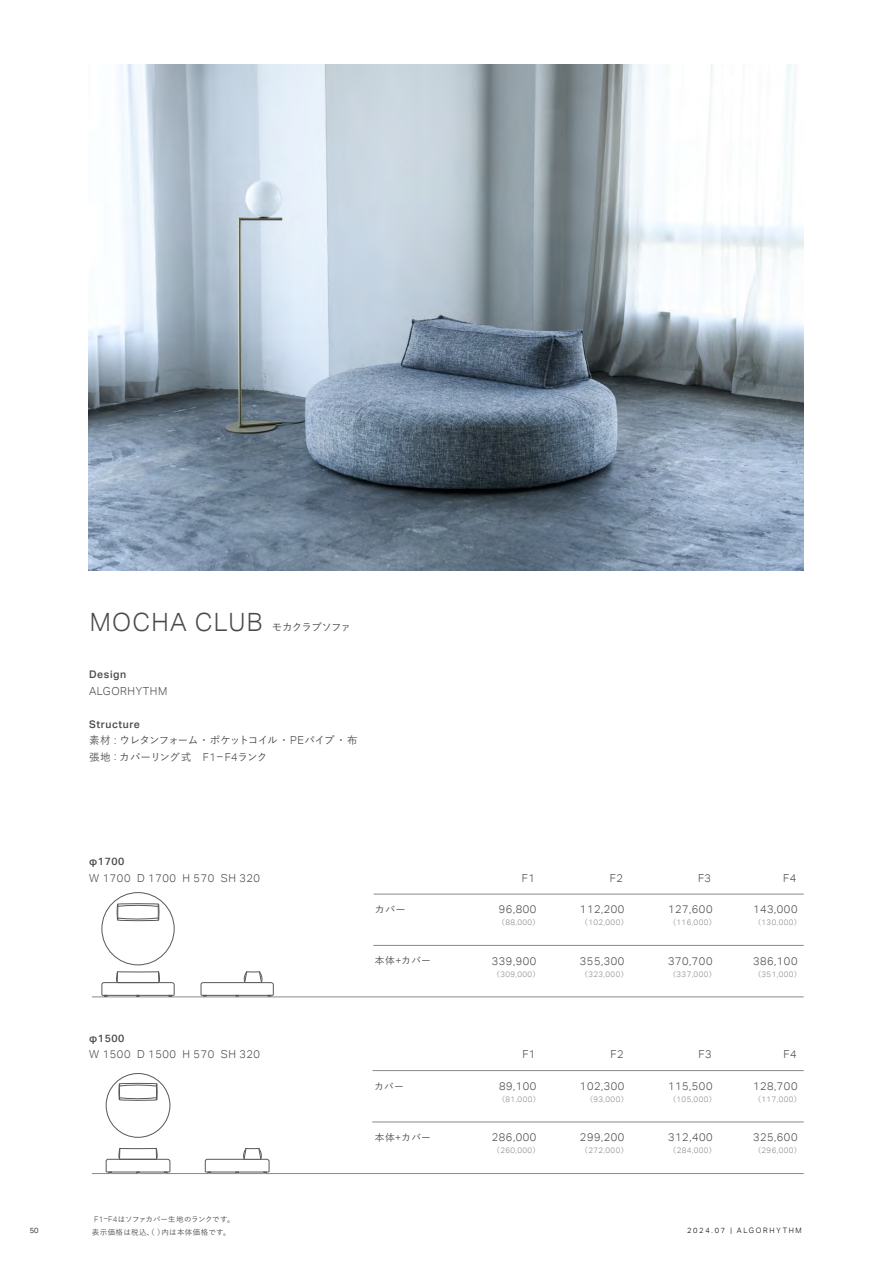
<style>
.page{position:relative;width:893px;height:1263px;background:#fff}
.page>*{position:absolute;margin:0;border:0;box-sizing:border-box;transform-origin:0 0}
.t1{font:300 25.2px "Aktiv Grotesk";letter-spacing:.05em;color:#4c4948}
.t2{font:300 10.95px "Aktiv Grotesk";letter-spacing:.05em;color:#4c4948}
.t3{font:500 10.5px/16.5px "Yu Go";letter-spacing:-.075em;color:#4c4948}
.t4{font:500 10.5px "Aktiv Grotesk";letter-spacing:.05em;color:#4c4948}
.t5{font:500 9.75px "Yu Go";letter-spacing:.04em;color:#4c4948}
.t6{font:500 9.75px "Yu Go";letter-spacing:.04em;color:#4c4948;scale:1.06 1}
.t7{font:300 7.8px "Aktiv Grotesk";letter-spacing:.05em;color:#898989}
.t8{font:500 7.5px/13.5px "Yu Go";letter-spacing:.04em;color:#4c4948}
.t9{font:300 7.5px "Aktiv Grotesk";letter-spacing:.23em;color:#000}
.s1{font-family:"Yu Go";font-weight:500;font-size:10.5px}
.s2{font-family:"Aktiv Grotesk";font-weight:300;font-size:10.95px}
.s3{font-family:"Aktiv Grotesk";font-weight:300;font-size:10.2px}
.s4{font-family:"Yu Go";font-weight:500;font-size:7.5px}
.s5{font-family:"Aktiv Grotesk";font-weight:300;font-size:7.8px}
</style>
<div class="page">
<svg style="left:201px;top:971px;width:73px;height:26px"></svg>
<img style="left:89px;top:64px;width:714px;height:506px">
<hr style="left:92px;top:1173px;width:712px;height:1px;background:#898989">
<hr style="left:373px;top:1070px;width:431px;height:1px;background:#898989">
<hr style="left:372px;top:1122px;width:432px;height:1px;background:#898989">
<hr style="left:92px;top:997px;width:712px;height:1px;background:#898989">
<hr style="left:374px;top:894px;width:430px;height:1px;background:#898989">
<hr style="left:373px;top:945px;width:431px;height:1px;background:#898989">
<svg style="left:117px;top:903px;width:42px;height:18px"></svg>
<svg style="left:101px;top:946px;width:74px;height:52px"></svg>
<svg style="left:205px;top:1147px;width:64px;height:26px"></svg>
<div style="left:106px;top:1073px;width:64px;height:64px;border:1px solid #595757;border-radius:50%"></div>
<svg style="left:118px;top:1083px;width:40px;height:18px"></svg>
<svg style="left:106px;top:1119px;width:64px;height:55px"></svg>
<h1 class="t1" style="left:90px;top:608px;width:263px">MOCHA CLUB <span class="s1">モカクラブソファ</span></h1>
<p class="t4" style="left:89px;top:669px;width:38px">Design</p>
<p class="t2" style="left:89px;top:685px;width:80px">ALGORHYTHM</p>
<p class="t4" style="left:89px;top:718px;width:52px">Structure</p>
<p class="t3" style="left:89px;top:731px;width:270px">素材 <span class="s2">:</span> ウレタンフォーム・ポケットコイル・ <span class="s2">PE</span>パイプ・布張地 <span class="s2">:</span> カバーリング式　<span class="s2">F1– F4</span>ランク</p>
<p class="t4" style="left:89px;top:855px;width:37px">φ1700</p>
<p class="t2" style="left:89px;top:871px;width:172px">W 1700 D 1700 H 570 SH 320</p>
<p class="t4" style="left:89px;top:1032px;width:37px">φ1500</p>
<p class="t2" style="left:89px;top:1048px;width:172px">W 1500 D 1500 H 570 SH 320</p>
<p class="t6" style="left:374px;top:900px;width:31px">カバー</p>
<p class="t5" style="left:375px;top:952px;width:58px">本体<span class="s3">+</span>カバー</p>
<p class="t5" style="left:374px;top:1077px;width:31px">カバー</p>
<p class="t5" style="left:375px;top:1128px;width:58px">本体<span class="s3">+</span>カバー</p>
<p class="t2" style="left:522px;top:871px;width:15px">F1</p>
<p class="t2" style="left:610px;top:871px;width:15px">F2</p>
<p class="t2" style="left:698px;top:871px;width:15px">F3</p>
<p class="t2" style="left:783px;top:871px;width:15px">F4</p>
<p class="t2" style="left:499px;top:903px;width:39px">96,800</p>
<p class="t7" style="left:498px;top:918px;width:44px"><span class="s4">（</span>88,000<span class="s4">）</span></p>
<p class="t2" style="left:580px;top:903px;width:46px">112,200</p>
<p class="t7" style="left:581px;top:918px;width:49px"><span class="s4">（</span>102,000<span class="s4">）</span></p>
<p class="t2" style="left:668px;top:903px;width:46px">127,600</p>
<p class="t7" style="left:669px;top:918px;width:49px"><span class="s4">（</span>116,000<span class="s4">）</span></p>
<p class="t2" style="left:753px;top:903px;width:46px">143,000</p>
<p class="t7" style="left:754px;top:918px;width:49px"><span class="s4">（</span>130,000<span class="s4">）</span></p>
<p class="t2" style="left:492px;top:954px;width:46px">339,900</p>
<p class="t7" style="left:493px;top:969px;width:49px"><span class="s4">（</span>309,000<span class="s4">）</span></p>
<p class="t2" style="left:580px;top:954px;width:46px">355,300</p>
<p class="t7" style="left:581px;top:969px;width:49px"><span class="s4">（</span>323,000<span class="s4">）</span></p>
<p class="t2" style="left:668px;top:954px;width:46px">370,700</p>
<p class="t7" style="left:669px;top:969px;width:49px"><span class="s4">（</span>337,000<span class="s4">）</span></p>
<p class="t2" style="left:753px;top:954px;width:46px">386,100</p>
<p class="t7" style="left:754px;top:969px;width:49px"><span class="s4">（</span>351,000<span class="s4">）</span></p>
<p class="t2" style="left:522px;top:1048px;width:15px">F1</p>
<p class="t2" style="left:610px;top:1048px;width:15px">F2</p>
<p class="t2" style="left:698px;top:1048px;width:15px">F3</p>
<p class="t2" style="left:784px;top:1048px;width:15px">F4</p>
<p class="t2" style="left:499px;top:1080px;width:39px">89,100</p>
<p class="t7" style="left:498px;top:1094px;width:44px"><span class="s4">（</span>81,000<span class="s4">）</span></p>
<p class="t2" style="left:492px;top:1131px;width:46px">286,000</p>
<p class="t7" style="left:493px;top:1146px;width:49px"><span class="s4">（</span>260,000<span class="s4">）</span></p>
<p class="t2" style="left:580px;top:1080px;width:46px">102,300</p>
<p class="t7" style="left:586px;top:1094px;width:44px"><span class="s4">（</span>93,000<span class="s4">）</span></p>
<p class="t2" style="left:580px;top:1131px;width:46px">299,200</p>
<p class="t7" style="left:581px;top:1146px;width:49px"><span class="s4">（</span>272,000<span class="s4">）</span></p>
<p class="t2" style="left:668px;top:1080px;width:46px">115,500</p>
<p class="t7" style="left:669px;top:1094px;width:49px"><span class="s4">（</span>105,000<span class="s4">）</span></p>
<p class="t2" style="left:668px;top:1131px;width:46px">312,400</p>
<p class="t7" style="left:669px;top:1146px;width:49px"><span class="s4">（</span>284,000<span class="s4">）</span></p>
<p class="t2" style="left:753px;top:1080px;width:46px">128,700</p>
<p class="t7" style="left:754px;top:1094px;width:49px"><span class="s4">（</span>117,000<span class="s4">）</span></p>
<p class="t2" style="left:753px;top:1131px;width:46px">325,600</p>
<p class="t7" style="left:754px;top:1146px;width:49px"><span class="s4">（</span>296,000<span class="s4">）</span></p>
<p class="t8" style="left:92px;top:1211px;width:144px"><span class="s5">F1–F4</span>はソファカバー生地のランクです。表示価格は税込、（）内は本体価格です。</p>
<p class="t9" style="left:30px;top:1226px;width:10px">50</p>
<p class="t9" style="left:687px;top:1226px;width:116px">2024.07 | ALGORHYTHM</p>
</div>
